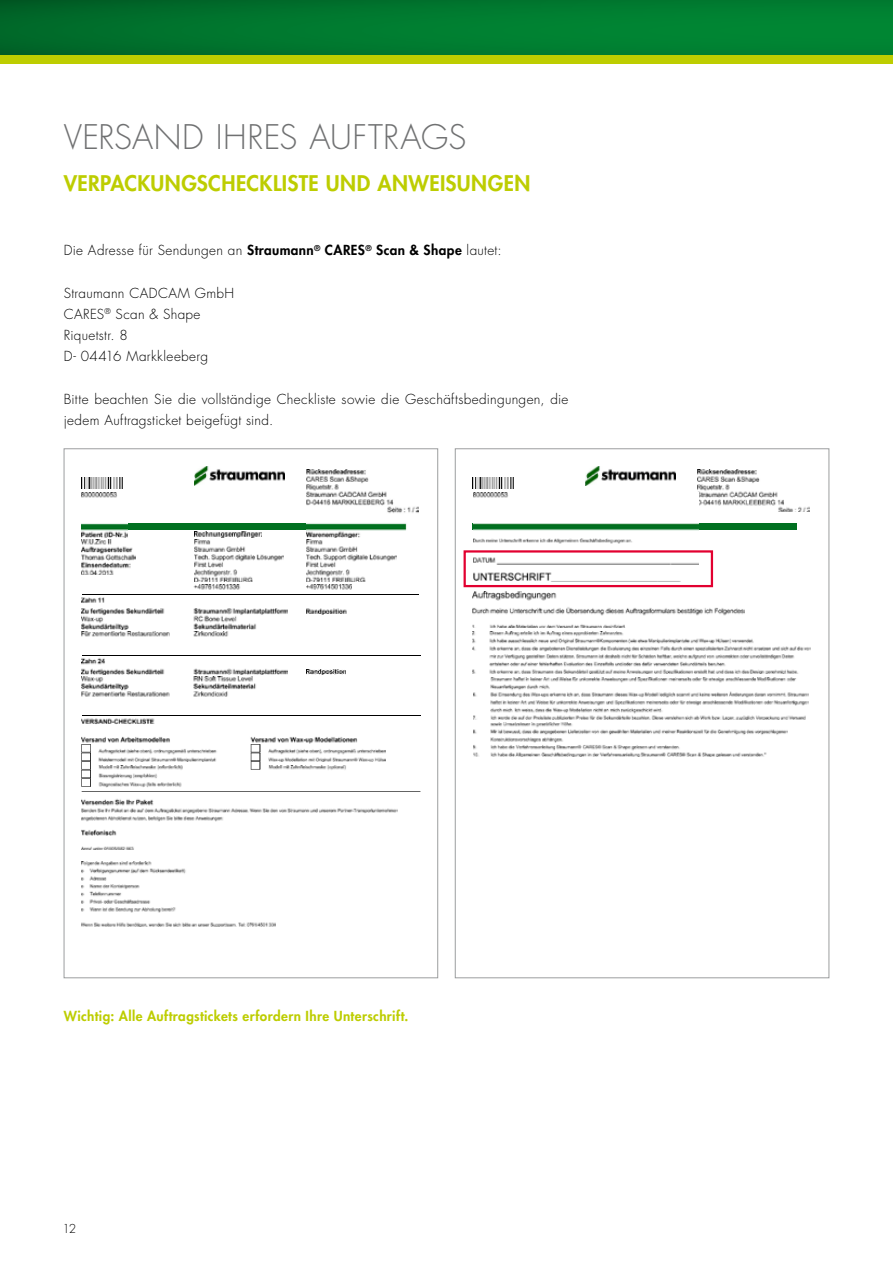
<style>
.page{position:relative;width:893px;height:1263px;background:#fff}
.page>*{position:absolute;margin:0;border:0;box-sizing:border-box;transform-origin:0 0}
.t1{font:300 33px "Futura LT";color:#707172}
.t2{font:800 21px "Futura LT";letter-spacing:.02em;color:#bdcd00}
.t3{font:300 13.5px/21.3px "Futura LT";letter-spacing:.025em;color:#000}
.t4{font:800 13.5px "Futura LT";letter-spacing:.025em;color:#bdcd00}
.t5{font:300 12px "Futura LT";color:#000}
.s1{font-weight:800}
</style>
<div class="page">
<div style="left:0;top:0;width:893px;height:59px;background:linear-gradient(to right,#00692a,#008834)"></div>
<div style="left:0;top:55px;width:893px;height:9px;background:#bdcd00"></div>
<img style="left:82px;top:477px;width:41px;height:12px">
<img style="left:194px;top:466px;width:91px;height:20px">
<img style="left:81px;top:523px;width:225px;height:6px">
<img style="left:82px;top:492px;width:45px;height:46px">
<img style="left:82px;top:539px;width:54px;height:35px">
<img style="left:194px;top:532px;width:68px;height:6px">
<img style="left:194px;top:539px;width:90px;height:43px">
<img style="left:306px;top:469px;width:112px;height:69px">
<img style="left:306px;top:539px;width:90px;height:43px">
<img style="left:82px;top:585px;width:206px;height:44px">
<img style="left:307px;top:585px;width:45px;height:29px">
<img style="left:82px;top:631px;width:206px;height:44px">
<img style="left:307px;top:669px;width:39px;height:6px">
<img style="left:82px;top:676px;width:304px;height:85px">
<img style="left:82px;top:766px;width:315px;height:84px">
<img style="left:82px;top:862px;width:194px;height:64px">
<hr style="left:82px;top:594px;width:224px;height:1px;background:#000">
<hr style="left:306px;top:594px;width:113px;height:1px;background:#000">
<hr style="left:82px;top:655px;width:224px;height:1px;background:#000">
<hr style="left:306px;top:655px;width:114px;height:1px;background:#000">
<hr style="left:82px;top:716px;width:338px;height:1px;background:#000">
<svg style="left:251px;top:744px;width:10px;height:26px"></svg>
<svg style="left:81px;top:744px;width:10px;height:43px"></svg>
<hr style="left:82px;top:791px;width:338px;height:1px;background:#000">
<img style="left:473px;top:477px;width:41px;height:12px">
<img style="left:585px;top:466px;width:91px;height:20px">
<img style="left:698px;top:469px;width:111px;height:43px">
<img style="left:698px;top:523px;width:98px;height:6px">
<img style="left:473px;top:492px;width:225px;height:90px">
<img style="left:473px;top:591px;width:271px;height:37px">
<img style="left:473px;top:632px;width:338px;height:42px">
<img style="left:473px;top:677px;width:335px;height:42px">
<img style="left:473px;top:723px;width:315px;height:34px">
<div style="left:464px;top:550px;width:249px;height:37px;border:2px solid #e20030"></div>
<h1 class="t1" style="left:64px;top:117px;width:168px">VERSAND IHRE</h1>
<h1 class="t1" style="left:280px;top:117px;width:68px">S AUFTR</h1>
<h1 class="t1" style="left:401px;top:117px;width:67px">AGS</h1>
<h2 class="t2" style="left:64px;top:170px;width:468px">Verpackungscheckliste und Anweisungen</h2>
<p class="t3" style="left:64px;top:240px;width:439px">Die Adresse für Sendungen an <span class="s1">Straumann</span><sup>®</sup> <span class="s1">CARES</span><sup>®</sup> <span class="s1">Scan &amp; Shape</span> lautet:</p>
<p class="t3" style="left:64px;top:282px;width:170px">Straumann CADCAM GmbH<br>CARES<sup>®</sup> Scan &amp; Shape<br>Riquetstr. 8<br>D- 04416 Markkleeberg</p>
<p class="t3" style="left:64px;top:389px;width:506px">Bitte beachten Sie die vollständige Checkliste sowie die Geschäftsbedingungen, die jedem Auftragsticket beigefügt sind.</p>
<p class="t4" style="left:64px;top:1006px;width:346px">Wichtig: Alle Auftragstickets erfordern Ihre Unterschrift.</p>
<p class="t5" style="left:62px;top:1221px;width:15px">12</p>
</div>
